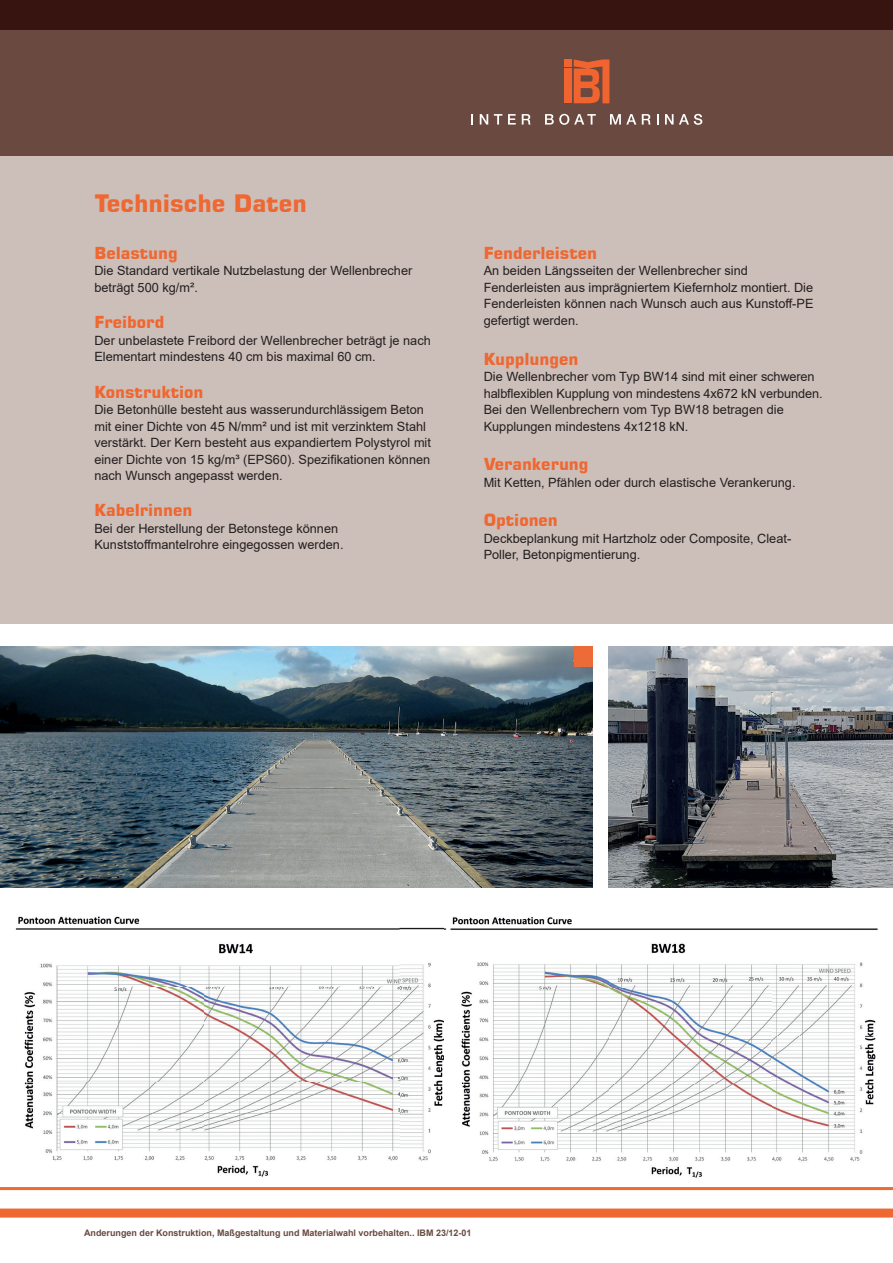
<style>
.page{position:relative;width:893px;height:1263px;background:#fff}
.page>*{position:absolute;margin:0;border:0;box-sizing:border-box;transform-origin:0 0}
.t1{font:700 24px "Square 721 BT";color:#ef6731}
.t2{font:700 16.5px "Square 721 BT";color:#ef6731}
.t3{font:12.75px/16.5px "Arial";color:#231f20}
.t4{font:700 9px "Arial";color:#694940}
</style>
<div class="page">
<img style="left:15px;top:916px;width:429px;height:261px">
<img style="left:444px;top:917px;width:434px;height:261px">
<img style="left:0;top:646px;width:592px;height:242px">
<img style="left:608px;top:646px;width:285px;height:242px">
<div style="left:574px;top:646px;width:18px;height:21px;background:#ec6b36"></div>
<div style="left:0;top:155px;width:893px;height:469px;background:#ccbeb8"></div>
<div style="left:0;top:0;width:893px;height:155px;background:#694940"></div>
<div style="left:0;top:0;width:893px;height:30px;background:#37140f"></div>
<svg style="left:471px;top:114px;width:2px;height:11px"></svg>
<svg style="left:480px;top:114px;width:8px;height:11px"></svg>
<svg style="left:494px;top:114px;width:8px;height:11px"></svg>
<svg style="left:508px;top:114px;width:8px;height:11px"></svg>
<svg style="left:522px;top:114px;width:9px;height:11px"></svg>
<svg style="left:545px;top:114px;width:51px;height:11px"></svg>
<svg style="left:610px;top:114px;width:26px;height:11px"></svg>
<svg style="left:642px;top:114px;width:9px;height:11px"></svg>
<svg style="left:665px;top:114px;width:8px;height:11px"></svg>
<svg style="left:679px;top:114px;width:23px;height:11px"></svg>
<svg style="left:574px;top:59px;width:35px;height:44px"></svg>
<div style="left:564px;top:69px;width:7px;height:34px;background:#f2642f"></div>
<div style="left:564px;top:59px;width:7px;height:8px;background:#f2642f"></div>
<div style="left:0;top:1208px;width:893px;height:9px;background:#ef6731"></div>
<hr style="left:0;top:1187px;width:893px;height:3px;background:#ef6731">
<h1 class="t1" style="left:94px;top:189px;width:214px">Technische Daten</h1>
<p class="t2" style="left:94px;top:243px;width:85px">Belastung</p>
<p class="t3" style="left:94px;top:263px;width:319px">Die Standard vertikale Nutzbelastung der Wellenbrecher beträgt 500 kg/m².</p>
<p class="t2" style="left:94px;top:312px;width:71px">Freibord</p>
<p class="t3" style="left:94px;top:332px;width:338px">Der unbelastete Freibord der Wellenbrecher beträgt je nach<br>Elementart mindestens 40 cm bis maximal 60 cm.</p>
<p class="t2" style="left:94px;top:382px;width:111px">Konstruktion</p>
<p class="t3" style="left:94px;top:401px;width:338px">Die Betonhülle besteht aus wasserundurchlässigem Beton mit einer Dichte von 45 N/mm² und ist mit verzinktem Stahl verstärkt. Der Kern besteht aus expandiertem Polystyrol mit einer Dichte von 15 kg/m³ (EPS60). Spezifikationen können nach Wunsch angepasst werden.</p>
<p class="t2" style="left:94px;top:500px;width:99px">Kabelrinnen</p>
<p class="t3" style="left:94px;top:520px;width:251px">Bei der Herstellung der Betonstege können<br>Kunststoffmantelrohre eingegossen werden.</p>
<p class="t2" style="left:484px;top:243px;width:115px">Fenderleisten</p>
<p class="t3" style="left:484px;top:263px;width:331px">An beiden Längsseiten der Wellenbrecher sind Fenderleisten aus imprägniertem Kiefernholz montiert. Die Fenderleisten können nach Wunsch auch aus Kunstoff-PE gefertigt werden.</p>
<p class="t2" style="left:484px;top:349px;width:96px">Kupplungen</p>
<p class="t3" style="left:484px;top:368px;width:340px">Die Wellenbrecher vom Typ BW14 sind mit einer schweren halbflexiblen Kupplung von mindestens 4x672 kN verbunden.<br>Bei den Wellenbrechern vom Typ BW18 betragen die Kupplungen mindestens 4x1218 kN.</p>
<p class="t2" style="left:484px;top:454px;width:106px">Verankerung</p>
<p class="t3" style="left:484px;top:474px;width:313px">Mit Ketten, Pfählen oder durch elastische Verankerung.</p>
<p class="t2" style="left:484px;top:510px;width:76px">Optionen</p>
<p class="t3" style="left:484px;top:530px;width:309px">Deckbeplankung mit Hartzholz oder Composite, Cleat-<br>Poller, Betonpigmentierung.</p>
<p class="t4" style="left:84px;top:1226px;width:389px">Anderungen der Konstruktion, Maßgestaltung und Materialwahl vorbehalten.. IBM 23/12-01</p>
</div>
